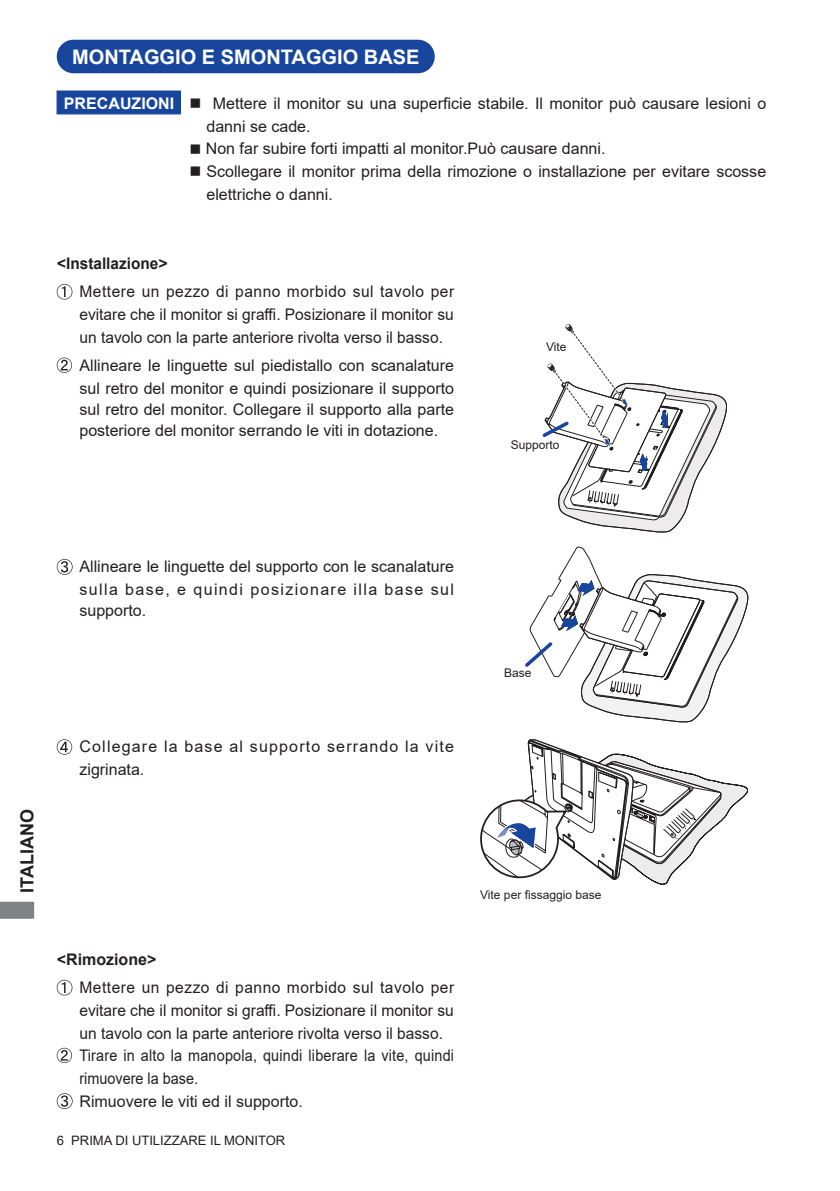
<style>
.page{position:relative;width:840px;height:1191px;background:#fff}
.page>*{position:absolute;margin:0;border:0;box-sizing:border-box;transform-origin:0 0}
.t1{font:700 20px "Arial";color:#fff}
.t2{font:700 18px "Arial";color:#231f20}
.t3{font:16px/22.6px "Arial";color:#231f20}
.t4{font:16px/22.6px "Arial";letter-spacing:.075em;color:#231f20}
.t5{font:700 16px "Arial";color:#231f20}
.t6{font:13px "Arial";color:#231f20}
.t7{font:12px "Arial";color:#231f20}
.s1{font-weight:700;color:#fff}
</style>
<div class="page">
<svg style="left:0;top:901px;width:34px;height:17px"></svg>
<div style="left:58px;top:41px;width:375px;height:31px;background:#18469d;border-radius:16px"></div>
<div style="left:57px;top:40px;width:377px;height:33px;border:2px solid #18469d;border-radius:16px"></div>
<svg style="left:57px;top:979px;width:15px;height:16px"></svg>
<svg style="left:57px;top:1047px;width:15px;height:16px"></svg>
<svg style="left:57px;top:1093px;width:15px;height:15px"></svg>
<svg style="left:57px;top:284px;width:15px;height:15px"></svg>
<svg style="left:57px;top:357px;width:15px;height:16px"></svg>
<svg style="left:57px;top:559px;width:15px;height:15px"></svg>
<svg style="left:57px;top:739px;width:15px;height:15px"></svg>
<svg style="left:542px;top:324px;width:184px;height:208px"></svg>
<svg style="left:525px;top:547px;width:222px;height:175px"></svg>
<svg style="left:480px;top:739px;width:267px;height:145px"></svg>
<div style="left:57px;top:91px;width:124px;height:23px;background:#18469d"></div>
<p class="t1" style="left:72px;top:43px;width:349px">MONTAGGIO E SMONTAGGIO BASE</p>
<p class="t3" style="left:206px;top:92px;width:561px;text-indent:-142px"><span class="s1">PRECAUZIONI</span> ■ Mettere il monitor su una superficie stabile. Il monitor può causare lesioni o danni se cade.</p>
<p class="t3" style="left:189px;top:137px;width:417px">■ Non far subire forti impatti al monitor.Può causare danni.</p>
<p class="t3" style="left:206px;top:160px;width:561px;text-indent:-17px">■ Scollegare il monitor prima della rimozione o installazione per evitare scosse elettriche o danni.</p>
<p class="t5" style="left:57px;top:252px;width:112px">&lt;Installazione&gt;</p>
<p class="t3" style="left:79px;top:280px;width:376px;text-align:justify">Mettere un pezzo di panno morbido sul tavolo per evitare che il monitor si graffi. Posizionare il monitor su un tavolo con la parte anteriore rivolta verso il basso.</p>
<p class="t3" style="left:79px;top:354px;width:376px;line-height:21.8px;text-align:justify">Allineare le linguette sul piedistallo con scanalature sul retro del monitor e quindi posizionare il supporto sul retro del monitor. Collegare il supporto alla parte posteriore del monitor serrando le viti in dotazione.</p>
<p class="t7" style="left:545px;top:338px;width:22px">Vite</p>
<p class="t7" style="left:510px;top:437px;width:50px">Supporto</p>
<p class="t3" style="left:79px;top:555px;width:376px;line-height:22px;text-align:justify">Allineare le linguette del supporto con le scanalature sulla base, e quindi posizionare illa base sul supporto.</p>
<p class="t2" style="left:14px;top:892px;width:85px;rotate:-90deg">ITALIANO</p>
<p class="t4" style="left:79px;top:735px;width:376px">Collegare la base al supporto serrando la vite zigrinata.</p>
<p class="t5" style="left:57px;top:948px;width:101px">&lt;Rimozione&gt;</p>
<p class="t3" style="left:79px;top:976px;width:376px">Mettere un pezzo di panno morbido sul tavolo per evitare che il monitor si graffi. Posizionare il monitor su un tavolo con la parte anteriore rivolta verso il basso.<br>Tirare in alto la manopola, quindi liberare la vite, quindi rimuovere la base.<br>Rimuovere le viti ed il supporto.</p>
<p class="t6" style="left:57px;top:1131px;width:230px">6 PRIMA DI UTILIZZARE IL MONITOR</p>
<p class="t7" style="left:504px;top:665px;width:29px">Base</p>
<p class="t7" style="left:480px;top:886px;width:123px">Vite per fissaggio base</p>
</div>
